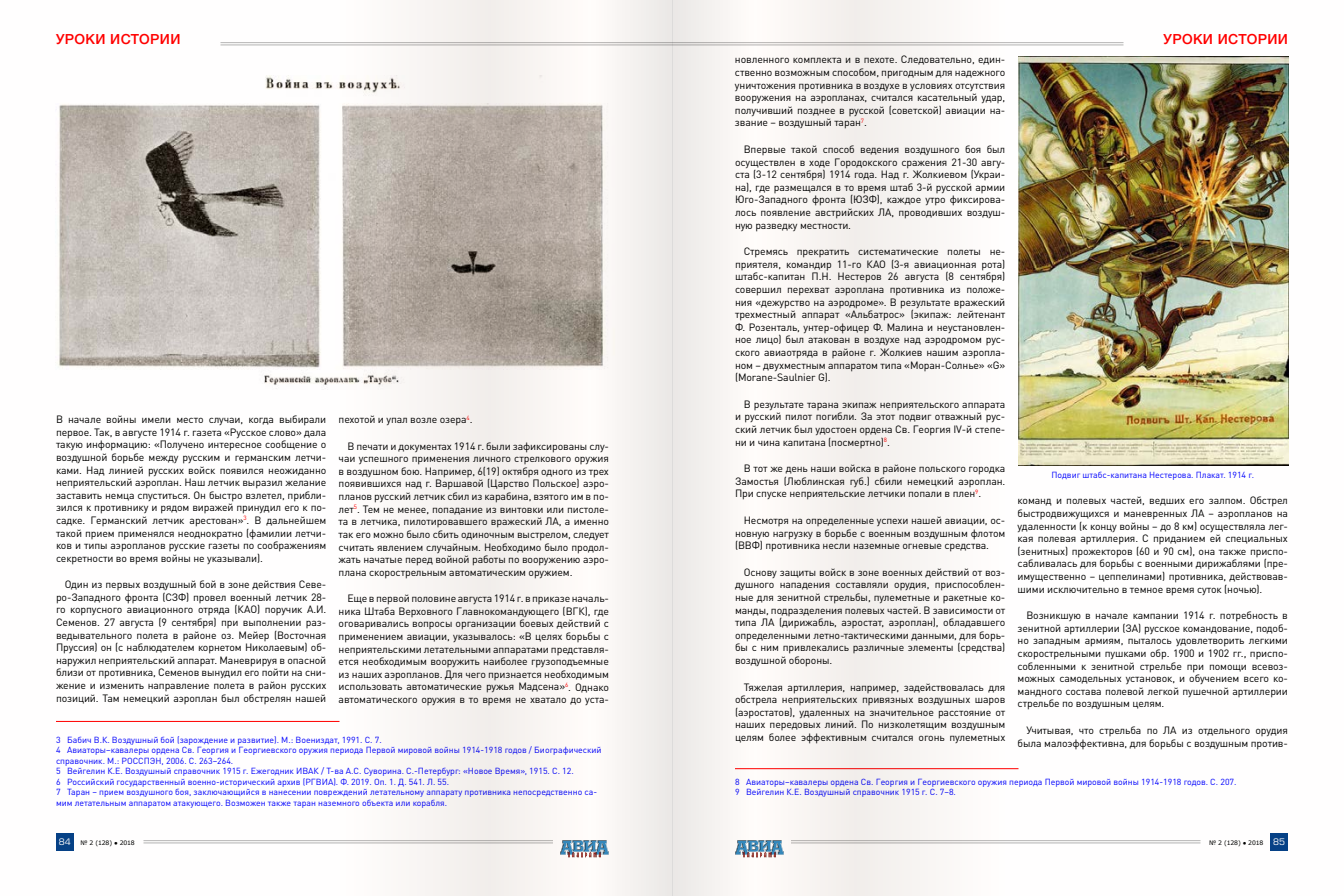
<style>
.page{position:relative;width:1344px;height:896px;background:#fff}
.page>*{position:absolute;margin:0;border:0;box-sizing:border-box;transform-origin:0 0}
.t1{font:500 14px "Helvetica Neue Cyr";letter-spacing:.025em;color:#f00}
.t2{font:10.5px/12.6px "DIN Pro";letter-spacing:-.01em;color:#000;text-align:justify}
.t3{font:8.75px/10.5px "DIN Pro";color:#00f}
.t4{font:6.12px "Verdana";letter-spacing:-.02em;color:#000}
.s1{font-family:"Europe C";font-size:8.75px;color:#fffefd}
</style>
<div class="page">
<svg style="left:56px;top:0;width:616px;height:896px"></svg>
<img style="left:672px;top:0;width:617px;height:896px">
<h1 class="t1" style="left:56px;top:32px;width:126px">УРОКИ ИСТОРИИ</h1>
<h1 class="t1" style="left:1163px;top:32px;width:126px">УРОКИ ИСТОРИИ</h1>
<p class="t2" style="left:56px;top:412px;width:272px">В начале войны имели место случаи, когда выбирали первое. Так, в августе 1914 г. газета «Русское слово» дала такую информацию: «Получено интересное сообщение о воздушной борьбе между русским и германским летчи&shy;ками. Над линией русских войск появился неожиданно неприятельский аэроплан. Наш летчик выразил желание заставить немца спуститься. Он быстро взлетел, прибли&shy;зился к противнику и рядом виражей принудил его к по&shy;садке. Германский летчик арестован»<sup>3</sup>. В дальнейшем такой прием применялся неоднократно (фамилии летчи&shy;ков и типы аэропланов русские газеты по соображениям секретности во время войны не указывали).</p>
<p class="t2" style="left:56px;top:577px;width:272px;text-indent:9px">Один из первых воздушный бой в зоне действия Севе&shy;ро-Западного фронта (СЗФ) провел военный летчик 28- го корпусного авиационного отряда (КАО) поручик А.И.<br>Семенов. 27 августа (9 сентября) при выполнении раз&shy;ведывательного полета в районе оз. Мейер (Восточная Пруссия) он (с наблюдателем корнетом Николаевым) об&shy;наружил неприятельский аппарат. Маневрируя в опасной близи от противника, Семенов вынудил его пойти на сни&shy;жение и изменить направление полета в район русских позиций. Там немецкий аэроплан был обстрелян нашей</p>
<p class="t2" style="left:339px;top:412px;width:135px">пехотой и упал возле озера<sup>4</sup>.</p>
<p class="t2" style="left:339px;top:439px;width:272px;text-indent:9px">В печати и документах 1914 г. были зафиксированы слу&shy;чаи успешного применения личного стрелкового оружия в воздушном бою. Например, 6(19) октября одного из трех появившихся над г. Варшавой (Царство Польское) аэро&shy;планов русский летчик сбил из карабина, взятого им в по&shy;лет<sup>5</sup>. Тем не менее, попадание из винтовки или пистоле&shy;та в летчика, пилотировавшего вражеский ЛА, а именно так его можно было сбить одиночным выстрелом, следует считать явлением случайным. Необходимо было продол&shy;жать начатые перед войной работы по вооружению аэро&shy;плана скорострельным автоматическим оружием.</p>
<p class="t2" style="left:339px;top:591px;width:272px;text-indent:9px">Еще в первой половине августа 1914 г. в приказе началь&shy;ника Штаба Верховного Главнокомандующего (ВГК), где оговаривались вопросы организации боевых действий с применением авиации, указывалось: «В целях борьбы с неприятельскими летательными аппаратами представля&shy;ется необходимым вооружить наиболее грузоподъемные из наших аэропланов. Для чего признается необходимым использовать автоматические ружья Мадсена»<sup>6</sup>. Однако автоматического оружия в то время не хватало до уста-</p>
<p class="t3" style="left:56px;top:734px;width:547px">3 Бабич В.К. Воздушный бой (зарождение и развитие). М.: Воениздат, 1991. С. 7.<br>4 Авиаторы–кавалеры ордена Св. Георгия и Георгиевского оружия периода Первой мировой войны 1914-1918 годов / Биографический справочник. М.: РОССПЭН, 2006. С. 263–264.<br>5 Вейгелин К.Е. Воздушный справочник 1915 г. Ежегодник ИВАК / Т-ва А.С. Суворина. С.-Петербург: «Новое Время», 1915. С. 12.<br>6 Российский государственный военно-исторический архив (РГВИА). Ф. 2019. Оп. 1. Д. 541. Л. 55.<br>7 Таран – прием воздушного боя, заключающийся в нанесении повреждений летательному аппарату противника непосредственно са&shy;мим летательным аппаратом атакующего. Возможен также таран наземного объекта или корабля.</p>
<p class="t2" style="left:735px;top:52px;width:272px">новленного комплекта и в пехоте. Следовательно, един&shy;ственно возможным способом, пригодным для надежного уничтожения противника в воздухе в условиях отсутствия вооружения на аэропланах, считался касательный удар, получивший позднее в русской (советской) авиации на&shy;звание – воздушный таран<sup>7</sup>.</p>
<p class="t2" style="left:735px;top:142px;width:272px;text-indent:9px">Впервые такой способ ведения воздушного боя был осуществлен в ходе Городокского сражения 21-30 авгу&shy;ста (3-12 сентября) 1914 года. Над г. Жолкиевом (Украи&shy;на), где размещался в то время штаб 3-й русской армии Юго-Западного фронта (ЮЗФ), каждое утро фиксирова&shy;лось появление австрийских ЛА, проводивших воздуш&shy;ную разведку местности.</p>
<p class="t2" style="left:735px;top:244px;width:272px;text-indent:9px">Стремясь прекратить систематические полеты не&shy;приятеля, командир 11-го КАО (3-я авиационная рота) штабс-капитан П.Н. Нестеров 26 августа (8 сентября) совершил перехват аэроплана противника из положе&shy;ния «дежурство на аэродроме». В результате вражеский трехместный аппарат «Альбатрос» (экипаж: лейтенант Ф. Розенталь, унтер-офицер Ф. Малина и неустановлен&shy;ное лицо) был атакован в воздухе над аэродромом рус&shy;ского авиаотряда в районе г. Жолкиев нашим аэропла&shy;ном – двухместным аппаратом типа «Моран-Солнье» «G» (Morane-Saulnier G).</p>
<p class="t2" style="left:735px;top:397px;width:272px;text-indent:9px">В результате тарана экипаж неприятельского аппарата и русский пилот погибли. За этот подвиг отважный рус&shy;ский летчик был удостоен ордена Св. Георгия IV-й степе&shy;ни и чина капитана (посмертно)<sup>8</sup>.</p>
<p class="t2" style="left:735px;top:461px;width:272px;text-indent:9px">В тот же день наши войска в районе польского городка Замостья (Люблинская губ.) сбили немецкий аэроплан.<br>При спуске неприятельские летчики попали в плен<sup>9</sup>.</p>
<p class="t2" style="left:735px;top:513px;width:272px;text-indent:9px">Несмотря на определенные успехи нашей авиации, ос&shy;новную нагрузку в борьбе с военным воздушным флотом (ВВФ) противника несли наземные огневые средства.</p>
<p class="t2" style="left:735px;top:565px;width:272px;text-indent:9px">Основу защиты войск в зоне военных действий от воз&shy;душного нападения составляли орудия, приспособлен&shy;ные для зенитной стрельбы, пулеметные и ракетные ко&shy;манды, подразделения полевых частей. В зависимости от типа ЛА (дирижабль, аэростат, аэроплан), обладавшего определенными летно-тактическими данными, для борь&shy;бы с ним привлекались различные элементы (средства) воздушной обороны.</p>
<p class="t2" style="left:735px;top:680px;width:272px;text-indent:9px">Тяжелая артиллерия, например, задействовалась для обстрела неприятельских привязных воздушных шаров (аэростатов), удаленных на значительное расстояние от наших передовых линий. По низколетящим воздушным целям более эффективным считался огонь пулеметных</p>
<p class="t3" style="left:1052px;top:469px;width:204px">Подвиг штабс-капитана Нестерова. Плакат. 1914 г.</p>
<p class="t2" style="left:1018px;top:493px;width:272px">команд и полевых частей, ведших его залпом. Обстрел быстродвижущихся и маневренных ЛА – аэропланов на удаленности (к концу войны – до 8 км) осуществляла лег&shy;кая полевая артиллерия. С приданием ей специальных (зенитных) прожекторов (60 и 90 см), она также приспо&shy;сабливалась для борьбы с военными дирижаблями (пре&shy;имущественно – цеппелинами) противника, действовав&shy;шими исключительно в темное время суток (ночью).</p>
<p class="t2" style="left:1018px;top:608px;width:272px;text-indent:9px">Возникшую в начале кампании 1914 г. потребность в зенитной артиллерии (ЗА) русское командование, подоб&shy;но западным армиям, пыталось удовлетворить легкими скорострельными пушками обр. 1900 и 1902 гг., приспо&shy;собленными к зенитной стрельбе при помощи всевоз&shy;можных самодельных установок, и обучением всего ко&shy;мандного состава полевой легкой пушечной артиллерии стрельбе по воздушным целям.</p>
<p class="t2" style="left:1018px;top:723px;width:272px;text-align:right">Учитывая, что стрельба по ЛА из отдельного орудия была малоэффективна, для борьбы с воздушным против-</p>
<p class="t3" style="left:735px;top:776px;width:503px">8 Авиаторы–кавалеры ордена Св. Георгия и Георгиевского оружия периода Первой мировой войны 1914-1918 годов. С. 207.<br>9 Вейгелин К.Е. Воздушный справочник 1915 г. С. 7–8.</p>
<p class="t4" style="left:59px;top:838px;width:78px"><span class="s1">84</span> № 2 (128) ● 2018</p>
<p class="t4" style="left:1209px;top:838px;width:78px">№ 2 (128) ● 2018 <span class="s1">85</span></p>
</div>
